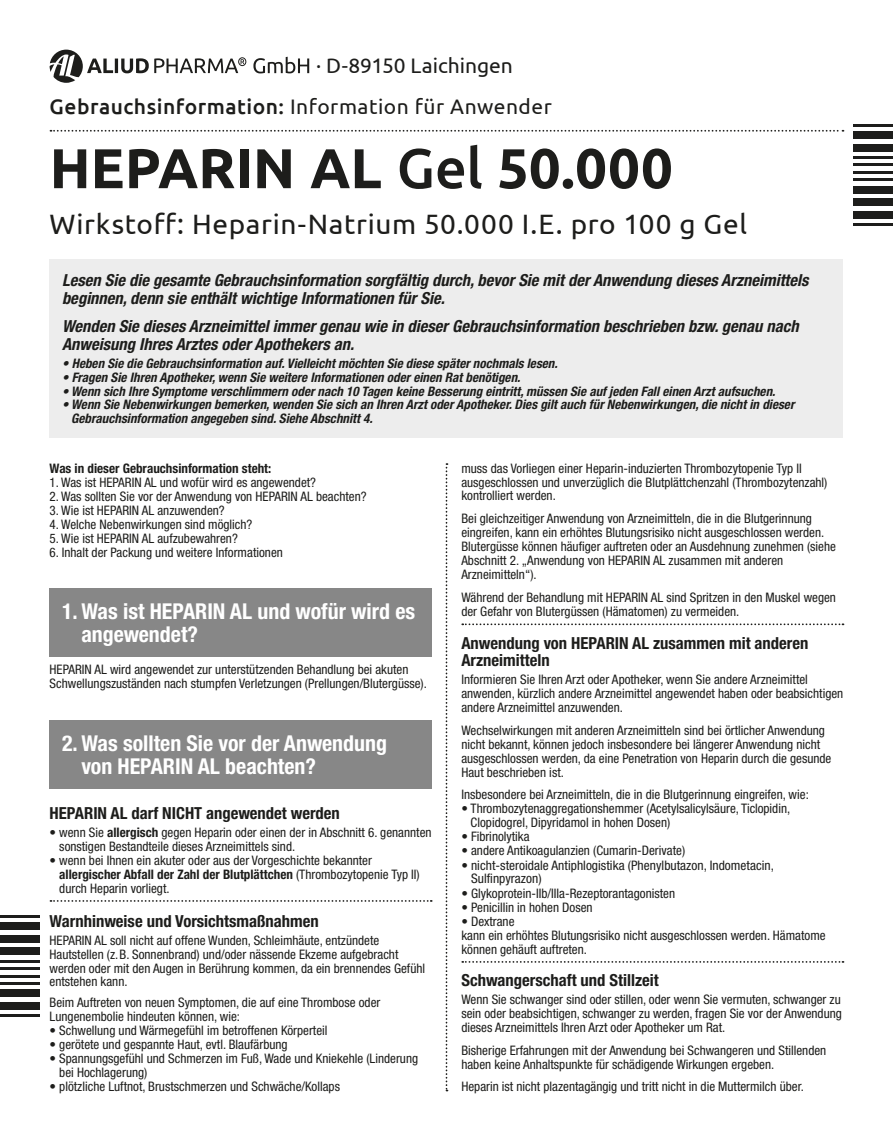
<style>
.page{position:relative;width:893px;height:1141px;background:#fff}
.page>*{position:absolute;margin:0;border:0;box-sizing:border-box;transform-origin:0 0}
.t1{font:700 56px "Ubuntu";color:#1d1d1b}
.t2{font:28px "Ubuntu";letter-spacing:.025em;color:#1d1d1b}
.t3{font:700 condensed 21.88px/23.3px "Helvetica Neue LTW1 G";color:#fff}
.t4{font:21px "Ubuntu";letter-spacing:.02em;color:#1d1d1b}
.t5{font:21px "Ubuntu";letter-spacing:-.005em;color:#1d1d1b}
.t6{font:italic 700 condensed 16.62px/17.7px "Helvetica Neue LTW1 G";color:#1d1d1b}
.t7{font:700 condensed 16.62px/17.7px "Helvetica Neue LTW1 G";color:#1d1d1b}
.t8{font:condensed 13.12px/14px "Helvetica Neue LTW1 G";color:#1d1d1b}
.t9{font:italic 700 condensed 13.12px/14px "Helvetica Neue LTW1 G";color:#1d1d1b}
.t10{font:700 condensed 13.12px "Helvetica Neue LTW1 G";color:#1d1d1b}
.s1{font-weight:500}
.s2{font-weight:700}
</style>
<div class="page">
<svg style="left:50px;top:130px;width:793px;height:2px"></svg>
<div style="left:50px;top:259px;width:793px;height:179px;background:#ededed"></div>
<svg style="left:50px;top:50px;width:194px;height:33px"></svg>
<div style="left:238px;top:57px;width:8px;height:9px;border:1px solid #1d1d1b;border-radius:50%"></div>
<svg style="left:253px;top:57px;width:56px;height:16px"></svg>
<svg style="left:50px;top:900px;width:382px;height:2px"></svg>
<div style="left:50px;top:588px;width:382px;height:69px;background:#878787"></div>
<div style="left:50px;top:720px;width:382px;height:69px;background:#878787"></div>
<svg style="left:462px;top:623px;width:381px;height:2px"></svg>
<svg style="left:462px;top:961px;width:381px;height:2px"></svg>
<svg style="left:446px;top:463px;width:1px;height:628px"></svg>
<hr style="left:0;top:1014px;width:40px;height:3px;background:#1d1d1b">
<div style="left:0;top:1002px;width:40px;height:7px;background:#1d1d1b"></div>
<div style="left:0;top:990px;width:40px;height:7px;background:#1d1d1b"></div>
<hr style="left:0;top:982px;width:40px;height:3px;background:#1d1d1b">
<hr style="left:0;top:975px;width:40px;height:2px;background:#1d1d1b">
<hr style="left:0;top:967px;width:40px;height:3px;background:#1d1d1b">
<hr style="left:0;top:960px;width:40px;height:2px;background:#1d1d1b">
<div style="left:0;top:947px;width:40px;height:8px;background:#1d1d1b"></div>
<div style="left:0;top:935px;width:40px;height:8px;background:#1d1d1b"></div>
<div style="left:0;top:923px;width:40px;height:7px;background:#1d1d1b"></div>
<hr style="left:0;top:915px;width:40px;height:3px;background:#1d1d1b">
<hr style="left:853px;top:124px;width:40px;height:2px;background:#1d1d1b">
<div style="left:853px;top:131px;width:40px;height:8px;background:#1d1d1b"></div>
<div style="left:853px;top:144px;width:40px;height:7px;background:#1d1d1b"></div>
<hr style="left:853px;top:156px;width:40px;height:3px;background:#1d1d1b">
<hr style="left:853px;top:164px;width:40px;height:2px;background:#1d1d1b">
<hr style="left:853px;top:171px;width:40px;height:3px;background:#1d1d1b">
<hr style="left:853px;top:179px;width:40px;height:2px;background:#1d1d1b">
<div style="left:853px;top:186px;width:40px;height:7px;background:#1d1d1b"></div>
<div style="left:853px;top:198px;width:40px;height:8px;background:#1d1d1b"></div>
<div style="left:853px;top:211px;width:40px;height:7px;background:#1d1d1b"></div>
<hr style="left:853px;top:223px;width:40px;height:3px;background:#1d1d1b">
<h3 class="t5" style="left:316px;top:53px;width:198px">· D-89150 Laichingen</h3>
<h3 class="t4" style="left:50px;top:94px;width:504px"><span class="s1">Gebrauchsinformation:</span> Information für Anwender</h3>
<h1 class="t1" style="left:50px;top:134px;width:625px">HEPARIN AL <span class="s1">Gel</span> 50.000</h1>
<h2 class="t2" style="left:50px;top:207px;width:699px">Wirkstoff: Heparin-Natrium 50.000 I.E. pro 100 g Gel</h2>
<p class="t6" style="left:62px;top:272px;width:748px">Lesen Sie die gesamte Gebrauchsinformation sorgfältig durch, bevor Sie mit der Anwendung dieses Arzneimittels beginnen, denn sie enthält wichtige Informationen für Sie.</p>
<p class="t6" style="left:62px;top:318px;width:738px">Wenden Sie dieses Arzneimittel immer genau wie in dieser Gebrauchsinformation beschrieben bzw. genau nach<br>Anweisung Ihres Arztes oder Apothekers an.</p>
<p class="t9" style="left:62px;top:356px;width:497px">• Heben Sie die Gebrauchsinformation auf. Vielleicht möchten Sie diese später nochmals lesen.</p>
<p class="t9" style="left:62px;top:370px;width:460px">• Fragen Sie Ihren Apotheker, wenn Sie weitere Informationen oder einen Rat benötigen.</p>
<p class="t9" style="left:62px;top:384px;width:715px">• Wenn sich Ihre Symptome verschlimmern oder nach 10 Tagen keine Besserung eintritt, müssen Sie auf jeden Fall einen Arzt aufsuchen.</p>
<p class="t9" style="left:71px;top:398px;width:725px;text-indent:-9px">• Wenn Sie Nebenwirkungen bemerken, wenden Sie sich an Ihren Arzt oder Apotheker. Dies gilt auch für Nebenwirkungen, die nicht in dieser<br>Gebrauchsinformation angegeben sind. Siehe Abschnitt 4.</p>
<p class="t10" style="left:50px;top:460px;width:223px">Was in dieser Gebrauchsinformation steht:</p>
<p class="t8" style="left:50px;top:475px;width:268px">1. Was ist HEPARIN AL und wofür wird es angewendet?</p>
<p class="t8" style="left:50px;top:489px;width:318px">2. Was sollten Sie vor der Anwendung von HEPARIN AL beachten?</p>
<p class="t8" style="left:50px;top:503px;width:177px">3. Wie ist HEPARIN AL anzuwenden?</p>
<p class="t8" style="left:50px;top:517px;width:204px">4. Welche Nebenwirkungen sind möglich?</p>
<p class="t8" style="left:50px;top:531px;width:190px">5. Wie ist HEPARIN AL aufzubewahren?</p>
<p class="t8" style="left:50px;top:545px;width:235px">6. Inhalt der Packung und weitere Informationen</p>
<h3 class="t3" style="left:81px;top:600px;width:335px;text-indent:-19px">1. Was ist HEPARIN AL und wofür wird es angewendet?</h3>
<p class="t8" style="left:50px;top:663px;width:379px">HEPARIN AL wird angewendet zur unterstützenden Behandlung bei akuten<br>Schwellungszuständen nach stumpfen Verletzungen (Prellungen/Blutergüsse).</p>
<h3 class="t3" style="left:81px;top:731px;width:307px;text-indent:-19px">2. Was sollten Sie vor der Anwendung von HEPARIN AL beachten?</h3>
<p class="t7" style="left:50px;top:805px;width:292px">HEPARIN AL darf NICHT angewendet werden</p>
<p class="t8" style="left:59px;top:825px;width:374px;text-indent:-10px">• wenn Sie <span class="s2">allergisch</span> gegen Heparin oder einen der in Abschnitt 6. genannten sonstigen Bestandteile dieses Arzneimittels sind.</p>
<p class="t8" style="left:59px;top:853px;width:362px;text-indent:-10px">• wenn bei Ihnen ein akuter oder aus der Vorgeschichte bekannter <span class="s2">allergischer Abfall der Zahl der Blutplättchen</span> (Thrombozytopenie Typ II) durch Heparin vorliegt.</p>
<p class="t7" style="left:50px;top:912px;width:271px">Warnhinweise und Vorsichtsmaßnahmen</p>
<p class="t8" style="left:50px;top:933px;width:377px">HEPARIN AL soll nicht auf offene Wunden, Schleimhäute, entzündete Hautstellen (z.B. Sonnenbrand) und/oder nässende Ekzeme aufgebracht werden oder mit den Augen in Berührung kommen, da ein brennendes Gefühl entstehen kann.</p>
<p class="t8" style="left:50px;top:996px;width:332px">Beim Auftreten von neuen Symptomen, die auf eine Thrombose oder<br>Lungenembolie hindeuten können, wie:</p>
<p class="t8" style="left:50px;top:1024px;width:279px">• Schwellung und Wärmegefühl im betroffenen Körperteil</p>
<p class="t8" style="left:50px;top:1038px;width:240px">• gerötete und gespannte Haut, evtl. Blaufärbung</p>
<p class="t8" style="left:59px;top:1052px;width:360px;text-indent:-10px">• Spannungsgefühl und Schmerzen im Fuß, Wade und Kniekehle (Linderung bei Hochlagerung)</p>
<p class="t8" style="left:50px;top:1080px;width:292px">• plötzliche Luftnot, Brustschmerzen und Schwäche/Kollaps</p>
<p class="t8" style="left:461px;top:461px;width:368px">muss das Vorliegen einer Heparin-induzierten Thrombozytopenie Typ II ausgeschlossen und unverzüglich die Blutplättchenzahl (Thrombozytenzahl) kontrolliert werden.</p>
<p class="t8" style="left:461px;top:512px;width:376px">Bei gleichzeitiger Anwendung von Arzneimitteln, die in die Blutgerinnung eingreifen, kann ein erhöhtes Blutungsrisiko nicht ausgeschlossen werden.<br>Blutergüsse können häufiger auftreten oder an Ausdehnung zunehmen (siehe Abschnitt 2. „Anwendung von HEPARIN AL zusammen mit anderen Arzneimitteln“).</p>
<p class="t8" style="left:461px;top:590px;width:376px">Während der Behandlung mit HEPARIN AL sind Spritzen in den Muskel wegen der Gefahr von Blutergüssen (Hämatomen) zu vermeiden.</p>
<p class="t7" style="left:461px;top:634px;width:349px">Anwendung von HEPARIN AL zusammen mit anderen<br>Arzneimitteln</p>
<p class="t8" style="left:461px;top:672px;width:383px">Informieren Sie Ihren Arzt oder Apotheker, wenn Sie andere Arzneimittel anwenden, kürzlich andere Arzneimittel angewendet haben oder beabsichtigen andere Arzneimittel anzuwenden.</p>
<p class="t8" style="left:461px;top:723px;width:372px">Wechselwirkungen mit anderen Arzneimitteln sind bei örtlicher Anwendung nicht bekannt, können jedoch insbesondere bei längerer Anwendung nicht ausgeschlossen werden, da eine Penetration von Heparin durch die gesunde Haut beschrieben ist.</p>
<p class="t8" style="left:461px;top:788px;width:349px">Insbesondere bei Arzneimitteln, die in die Blutgerinnung eingreifen, wie:</p>
<p class="t8" style="left:471px;top:802px;width:321px;text-indent:-9px">• Thrombozytenaggregationshemmer (Acetylsalicylsäure, Ticlopidin,<br>Clopidogrel, Dipyridamol in hohen Dosen)</p>
<p class="t8" style="left:461px;top:830px;width:70px">• Fibrinolytika</p>
<p class="t8" style="left:461px;top:844px;width:225px">• andere Antikoagulanzien (Cumarin-Derivate)</p>
<p class="t8" style="left:471px;top:858px;width:304px;text-indent:-10px">• nicht-steroidale Antiphlogistika (Phenylbutazon, Indometacin,<br>Sulfinpyrazon)</p>
<p class="t8" style="left:461px;top:886px;width:215px">• Glykoprotein-IIb/IIIa-Rezeptorantagonisten</p>
<p class="t8" style="left:461px;top:900px;width:133px">• Penicillin in hohen Dosen</p>
<p class="t8" style="left:461px;top:914px;width:366px">• Dextrane<br>kann ein erhöhtes Blutungsrisiko nicht ausgeschlossen werden. Hämatome können gehäuft auftreten.</p>
<p class="t7" style="left:461px;top:972px;width:199px">Schwangerschaft und Stillzeit</p>
<p class="t8" style="left:461px;top:992px;width:382px;text-align:justify">Wenn Sie schwanger sind oder stillen, oder wenn Sie vermuten, schwanger zu sein oder beabsichtigen, schwanger zu werden, fragen Sie vor der Anwendung dieses Arzneimittels Ihren Arzt oder Apotheker um Rat.</p>
<p class="t8" style="left:461px;top:1043px;width:366px">Bisherige Erfahrungen mit der Anwendung bei Schwangeren und Stillenden haben keine Anhaltspunkte für schädigende Wirkungen ergeben.</p>
<p class="t8" style="left:461px;top:1080px;width:344px">Heparin ist nicht plazentagängig und tritt nicht in die Muttermilch über.</p>
</div>
